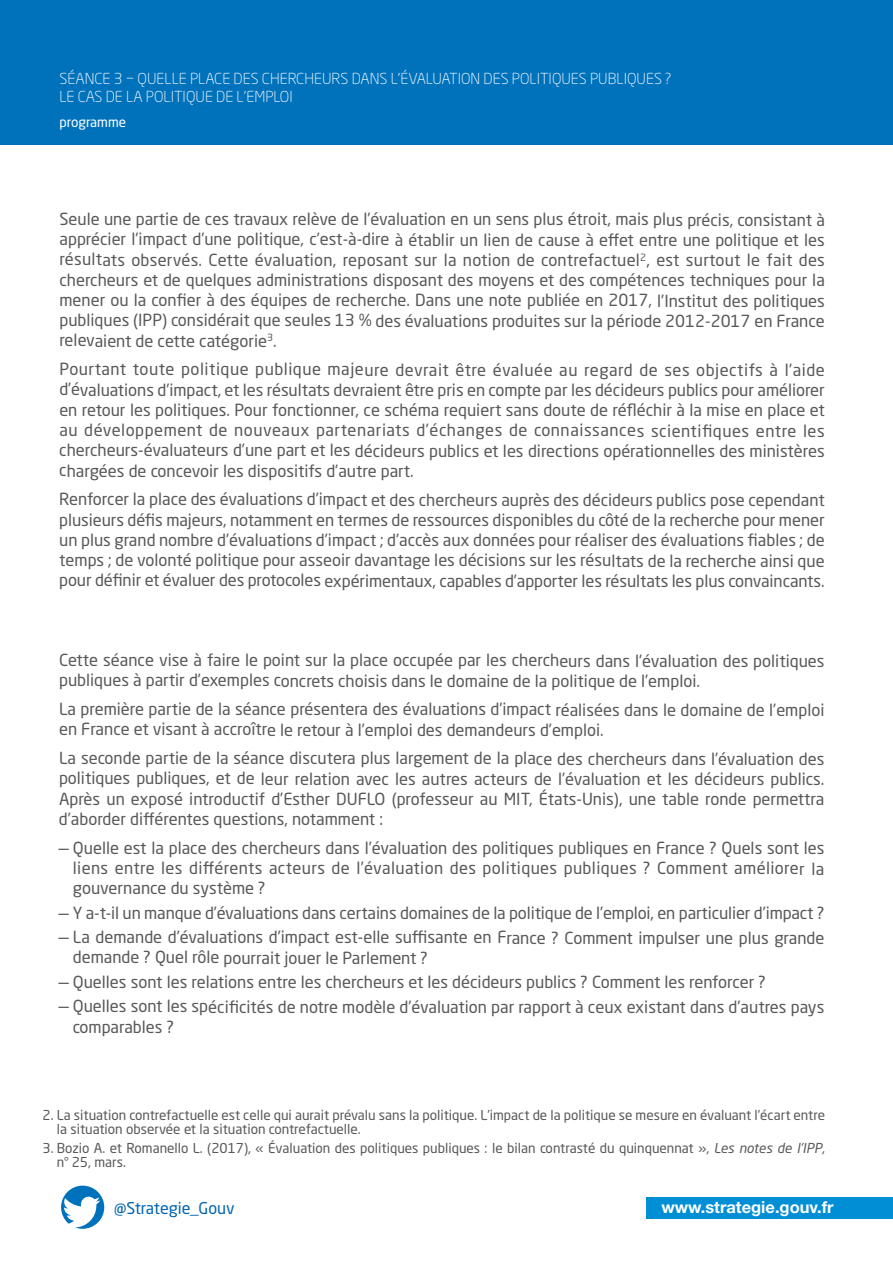
<style>
.page{position:relative;width:893px;height:1263px;background:#fff}
.page>*{position:absolute;margin:0;border:0;box-sizing:border-box;transform-origin:0 0}
.t1{font:16.5px/20.2px "Neo Sans Pro";color:#57585a;text-align:justify}
.t2{font:700 16.5px "Helvetica Neue LT Com";color:#fff}
.t3{font:16.05px "Neo Sans Pro";color:#0164b1}
.t4{font:300 15px/18px "Neo Sans Pro";color:#fff}
.t5{font:13.5px/14.2px "Neo Sans Pro";color:#57585a}
.t6{font:13.5px "Neo Sans Pro";color:#fff}
.s1{font-style:italic}
</style>
<div class="page">
<div style="left:0;top:0;width:893px;height:145px;background:#0072bc"></div>
<svg style="left:61px;top:1185px;width:43px;height:44px"></svg>
<div style="left:646px;top:1197px;width:247px;height:22px;background:#008fd5"></div>
<p class="t4" style="left:60px;top:69px;width:613px">SÉANCE 3 − QUELLE PLACE DES CHERCHEURS DANS L’ÉVALUATION DES POLITIQUES PUBLIQUES ?<br>LE CAS DE LA POLITIQUE DE L’EMPLOI</p>
<p class="t6" style="left:60px;top:114px;width:68px">programme</p>
<p class="t1" style="left:59px;top:209px;width:767px">Seule une partie de ces travaux relève de l’évaluation en un sens plus étroit, mais plus précis, consistant à apprécier l’impact d’une politique, c’est-à-dire à établir un lien de cause à effet entre une politique et les résultats observés. Cette évaluation, reposant sur la notion de contrefactuel<sup>2</sup>, est surtout le fait des chercheurs et de quelques administrations disposant des moyens et des compétences techniques pour la mener ou la confier à des équipes de recherche. Dans une note publiée en 2017, l’Institut des politiques publiques (IPP) considérait que seules 13 % des évaluations produites sur la période 2012-2017 en France relevaient de cette catégorie<sup>3</sup>.</p>
<p class="t1" style="left:59px;top:359px;width:767px">Pourtant toute politique publique majeure devrait être évaluée au regard de ses objectifs à l’aide d’évaluations d’impact, et les résultats devraient être pris en compte par les décideurs publics pour améliorer en retour les politiques. Pour fonctionner, ce schéma requiert sans doute de réfléchir à la mise en place et au développement de nouveaux partenariats d’échanges de connaissances scientifiques entre les chercheurs-évaluateurs d’une part et les décideurs publics et les directions opérationnelles des ministères chargées de concevoir les dispositifs d’autre part.</p>
<p class="t1" style="left:59px;top:489px;width:767px">Renforcer la place des évaluations d’impact et des chercheurs auprès des décideurs publics pose cependant plusieurs défis majeurs, notamment en termes de ressources disponibles du côté de la recherche pour mener un plus grand nombre d’évaluations d’impact ; d’accès aux données pour réaliser des évaluations fiables ; de temps ; de volonté politique pour asseoir davantage les décisions sur les résultats de la recherche ainsi que pour définir et évaluer des protocoles expérimentaux, capables d’apporter les résultats les plus convaincants.</p>
<p class="t1" style="left:59px;top:650px;width:767px">Cette séance vise à faire le point sur la place occupée par les chercheurs dans l’évaluation des politiques publiques à partir d’exemples concrets choisis dans le domaine de la politique de l’emploi.</p>
<p class="t1" style="left:59px;top:699px;width:767px">La première partie de la séance présentera des évaluations d’impact réalisées dans le domaine de l’emploi en France et visant à accroître le retour à l’emploi des demandeurs d’emploi.</p>
<p class="t1" style="left:59px;top:748px;width:767px">La seconde partie de la séance discutera plus largement de la place des chercheurs dans l’évaluation des politiques publiques, et de leur relation avec les autres acteurs de l’évaluation et les décideurs publics.<br>Après un exposé introductif d’Esther DUFLO (professeur au MIT, États-Unis), une table ronde permettra d’aborder différentes questions, notamment :</p>
<p class="t1" style="left:73px;top:837px;width:753px;text-indent:-14px">— Quelle est la place des chercheurs dans l’évaluation des politiques publiques en France ? Quels sont les liens entre les différents acteurs de l’évaluation des politiques publiques ? Comment améliorer la gouvernance du système ?</p>
<p class="t1" style="left:59px;top:902px;width:767px">— Y a-t-il un manque d’évaluations dans certains domaines de la politique de l’emploi, en particulier d’impact ?</p>
<p class="t1" style="left:73px;top:927px;width:753px;text-indent:-14px">— La demande d’évaluations d’impact est-elle suffisante en France ? Comment impulser une plus grande demande ? Quel rôle pourrait jouer le Parlement ?</p>
<p class="t1" style="left:59px;top:972px;width:709px">— Quelles sont les relations entre les chercheurs et les décideurs publics ? Comment les renforcer ?</p>
<p class="t1" style="left:73px;top:996px;width:753px;text-indent:-14px">— Quelles sont les spécificités de notre modèle d’évaluation par rapport à ceux existant dans d’autres pays comparables ?</p>
<p class="t5" style="left:57px;top:1107px;width:770px;text-indent:-14px">2. La situation contrefactuelle est celle qui aurait prévalu sans la politique. L’impact de la politique se mesure en évaluant l’écart entre la situation observée et la situation contrefactuelle.</p>
<p class="t5" style="left:57px;top:1140px;width:770px;text-indent:-14px">3. Bozio A. et Romanello L. (2017), « Évaluation des politiques publiques : le bilan contrasté du quinquennat », <span class="s1">Les notes de l’IPP</span>, n° 25, mars.</p>
<p class="t3" style="left:114px;top:1198px;width:122px">@Strategie_Gouv</p>
<p class="t2" style="left:661px;top:1197px;width:174px">www.strategie.gouv.fr</p>
</div>
